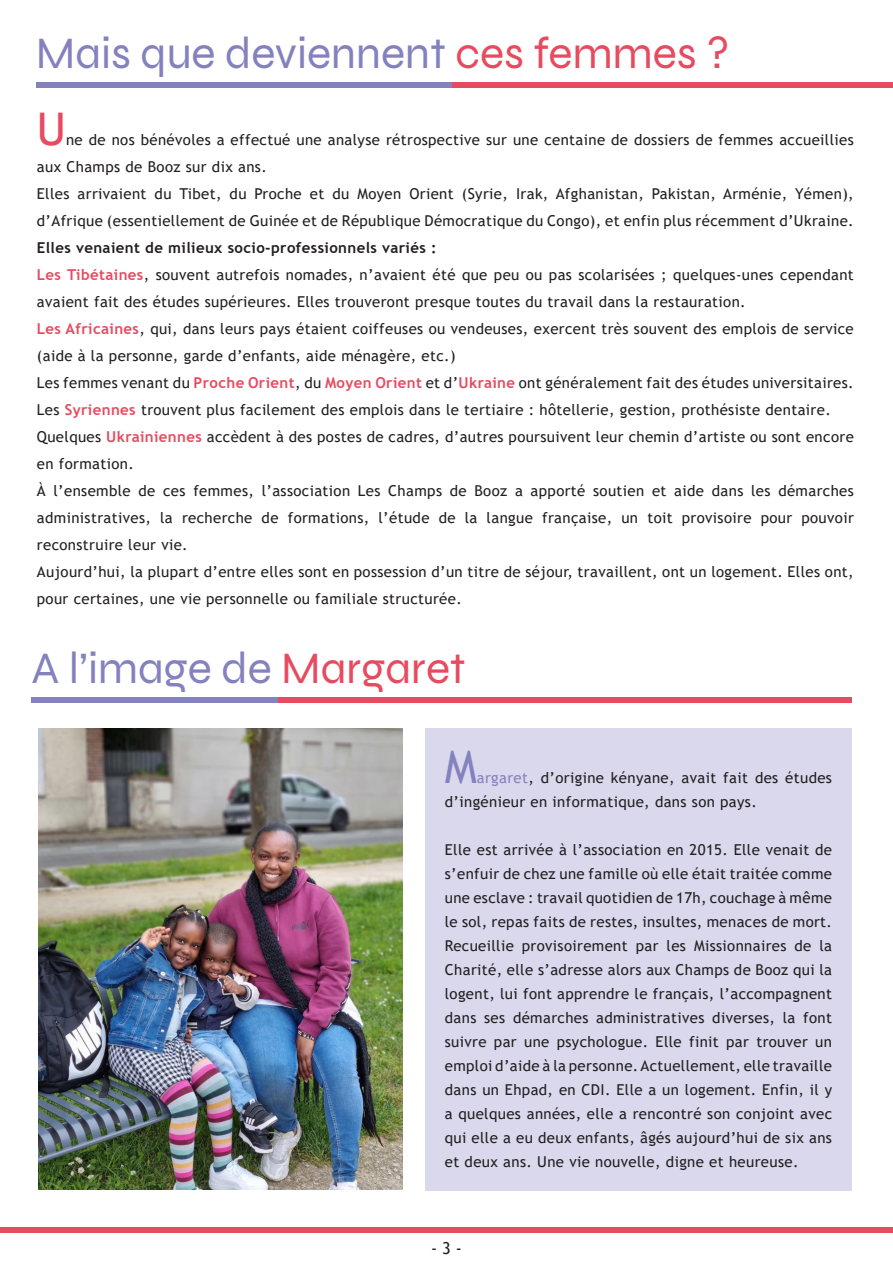
<style>
.page{position:relative;width:893px;height:1263px;background:#fff}
.page>*{position:absolute;margin:0;border:0;box-sizing:border-box;transform-origin:0 0}
.t1{font:45px "Syne";color:#8482be}
.t2{font:45px "Trebuchet MS";color:#e74b60}
.t3{font:45px "Trebuchet MS";color:#8482be}
.t4{font:16.5px "Trebuchet MS";color:#231f20}
.t5{font:15px/27px "Trebuchet MS";letter-spacing:.025em;color:#231f20}
.s1{color:#e74b60}
.s2{font-weight:700}
.s3{font-weight:700;color:#e74b60}
.s4{color:#8482be}
</style>
<div class="page">
<img style="left:38px;top:728px;width:364px;height:461px">
<div style="left:0;top:1227px;width:893px;height:5px;background:#e74b60"></div>
<div style="left:452px;top:82px;width:441px;height:6px;background:#e74b60"></div>
<div style="left:37px;top:82px;width:415px;height:6px;background:#8482be"></div>
<div style="left:277px;top:697px;width:574px;height:6px;background:#e74b60"></div>
<div style="left:31px;top:697px;width:246px;height:6px;background:#8482be"></div>
<div style="left:426px;top:728px;width:426px;height:463px;background:#d9d8ec"></div>
<h1 class="t1" style="left:36px;top:25px;width:695px">Mais que deviennent <span class="s1">ces femmes ?</span></h1>
<h1 class="t2" style="left:37px;top:101px;width:31px">U</h1>
<p class="t5" style="left:37px;top:126px;width:818px;text-indent:29px">ne de nos bénévoles a effectué une analyse rétrospective sur une centaine de dossiers de femmes accueillies aux Champs de Booz sur dix ans.<br>Elles arrivaient du Tibet, du Proche et du Moyen Orient (Syrie, Irak, Afghanistan, Pakistan, Arménie, Yémen), d’Afrique (essentiellement de Guinée et de République Démocratique du Congo), et enfin plus récemment d’Ukraine.</p>
<p class="t5" style="left:37px;top:234px;width:818px"><span class="s2">Elles venaient de milieux socio-professionnels variés :<br></span><span class="s3">Les Tibétaines</span>, souvent autrefois nomades, n’avaient été que peu ou pas scolarisées ; quelques-unes cependant avaient fait des études supérieures. Elles trouveront presque toutes du travail dans la restauration.<br><span class="s3">Les Africaines</span>, qui, dans leurs pays étaient coiffeuses ou vendeuses, exercent très souvent des emplois de service (aide à la personne, garde d’enfants, aide ménagère, etc.)<br>Les femmes venant du <span class="s3">Proche Orient</span>, du <span class="s3">Moyen Orient</span> et d’<span class="s3">Ukraine</span> ont généralement fait des études universitaires.<br>Les <span class="s3">Syriennes</span> trouvent plus facilement des emplois dans le tertiaire : hôtellerie, gestion, prothésiste dentaire.<br>Quelques <span class="s3">Ukrainiennes</span> accèdent à des postes de cadres, d’autres poursuivent leur chemin d’artiste ou sont encore en formation.<br>À l’ensemble de ces femmes, l’association Les Champs de Booz a apporté soutien et aide dans les démarches administratives, la recherche de formations, l’étude de la langue française, un toit provisoire pour pouvoir reconstruire leur vie.<br>Aujourd’hui, la plupart d’entre elles sont en possession d’un titre de séjour, travaillent, ont un logement. Elles ont, pour certaines, une vie personnelle ou familiale structurée.</p>
<h1 class="t1" style="left:31px;top:640px;width:436px">A l’image de <span class="s1">Margaret</span></h1>
<h1 class="t3" style="left:445px;top:739px;width:33px">M</h1>
<p class="t5" style="left:445px;top:766px;width:389px;line-height:24px;text-indent:32px"><span class="s4">argaret</span>, d’origine kényane, avait fait des études d’ingénieur en informatique, dans son pays.</p>
<p class="t5" style="left:445px;top:838px;width:389px;line-height:24px;text-align:justify">Elle est arrivée à l’association en 2015. Elle venait de s’enfuir de chez une famille où elle était traitée comme une esclave : travail quotidien de 17h, couchage à même le sol, repas faits de restes, insultes, menaces de mort.<br>Recueillie provisoirement par les Missionnaires de la Charité, elle s’adresse alors aux Champs de Booz qui la logent, lui font apprendre le français, l’accompagnent dans ses démarches administratives diverses, la font suivre par une psychologue. Elle finit par trouver un emploi d’aide à la personne. Actuellement, elle travaille dans un Ehpad, en CDI. Elle a un logement. Enfin, il y a quelques années, elle a rencontré son conjoint avec qui elle a eu deux enfants, âgés aujourd’hui de six ans et deux ans. Une vie nouvelle, digne et heureuse.</p>
<p class="t4" style="left:431px;top:1238px;width:32px">- 3 -</p>
</div>
